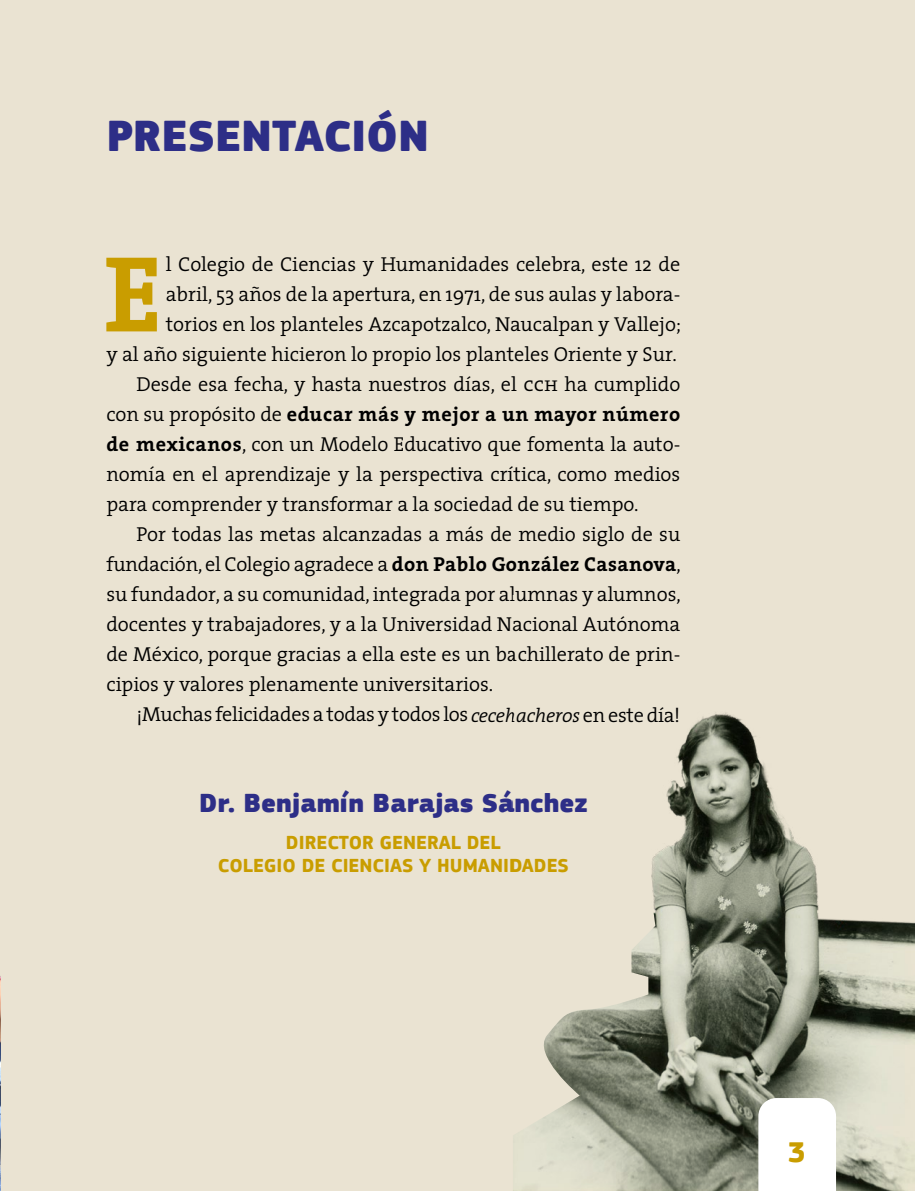
<style>
.page{position:relative;width:915px;height:1191px;background:#fff}
.page>*{position:absolute;margin:0;border:0;box-sizing:border-box;transform-origin:0 0}
.t1{font:700 109.2px "The Serif";color:#c99d00}
.t2{font:900 45px "PF Square Sans Pro";color:#2d2e87}
.t3{font:700 30px "PF Square Sans Pro";color:#c99d00}
.t4{font:900 27px "PF Square Sans Pro";color:#2d2e87}
.t5{font:300 20.25px "The Serif";color:#000}
.t6{font:700 20.25px "The Serif";letter-spacing:.03em;color:#000}
.t7{font:700 19.5px/22.5px "PF Square Sans Pro";color:#c99d00;text-align:center}
.s1{font-family:"The Serif Semi Light Caps";font-weight:400}
.s2{font-weight:300}
.s3{font-weight:700}
.s4{font-style:italic;font-size:19.5px}
</style>
<div class="page">
<div style="left:0;top:0;width:914px;height:1191px;background:#eae3d2"></div>
<img style="left:0;top:976px;width:1px;height:215px">
<img style="left:513px;top:712px;width:401px;height:479px">
<div style="left:758px;top:1098px;width:77px;height:93px;background:#fff"></div>
<h2 class="t2" style="left:106px;top:108px;width:324px">PRESENTACIÓN</h2>
<h1 class="t1" style="left:104px;top:203px;width:60px">E</h1>
<p class="t5" style="left:166px;top:248px;width:516px">l Colegio de Ciencias y Humanidades celebra, este 12 de</p>
<p class="t5" style="left:166px;top:278px;width:516px">abril, 53 años de la apertura, en 1971, de sus aulas y labora-</p>
<p class="t5" style="left:166px;top:308px;width:516px">torios en los planteles Azcapotzalco, Naucalpan y Vallejo;</p>
<p class="t5" style="left:106px;top:338px;width:572px">y al año siguiente hicieron lo propio los planteles Oriente y Sur.</p>
<p class="t5" style="left:136px;top:368px;width:545px">Desde esa fecha, y hasta nuestros días, el <span class="s1">cch</span> ha cumplido</p>
<p class="t6" style="left:106px;top:397px;width:575px"><span class="s2">con su propósito de</span> educar más y mejor a un mayor número</p>
<p class="t5" style="left:106px;top:428px;width:575px"><span class="s3">de mexicanos</span>, con un Modelo Educativo que fomenta la auto-</p>
<p class="t5" style="left:106px;top:458px;width:575px">nomía en el aprendizaje y la perspectiva crítica, como medios</p>
<p class="t5" style="left:106px;top:488px;width:533px">para comprender y transformar a la sociedad de su tiempo.</p>
<p class="t5" style="left:136px;top:518px;width:545px">Por todas las metas alcanzadas a más de medio siglo de su</p>
<p class="t5" style="left:106px;top:548px;width:576px">fundación, el Colegio agradece a <span class="s3">don Pablo González Casanova</span>,</p>
<p class="t5" style="left:106px;top:578px;width:576px">su fundador, a su comunidad, integrada por alumnas y alumnos,</p>
<p class="t5" style="left:106px;top:608px;width:575px">docentes y trabajadores, y a la Universidad Nacional Autónoma</p>
<p class="t5" style="left:106px;top:638px;width:575px">de México, porque gracias a ella este es un bachillerato de prin-</p>
<p class="t5" style="left:106px;top:668px;width:388px">cipios y valores plenamente universitarios.</p>
<p class="t5" style="left:136px;top:698px;width:545px">¡Muchas felicidades a todas y todos los <span class="s4">cecehacheros</span> en este día!</p>
<h3 class="t4" style="left:199px;top:786px;width:390px">Dr. Benjamín Barajas Sánchez</h3>
<p class="t7" style="left:218px;top:832px;width:352px">DIRECTOR GENERAL DEL<br>COLEGIO DE CIENCIAS Y HUMANIDADES</p>
<h3 class="t3" style="left:787px;top:1134px;width:19px">3</h3>
</div>
